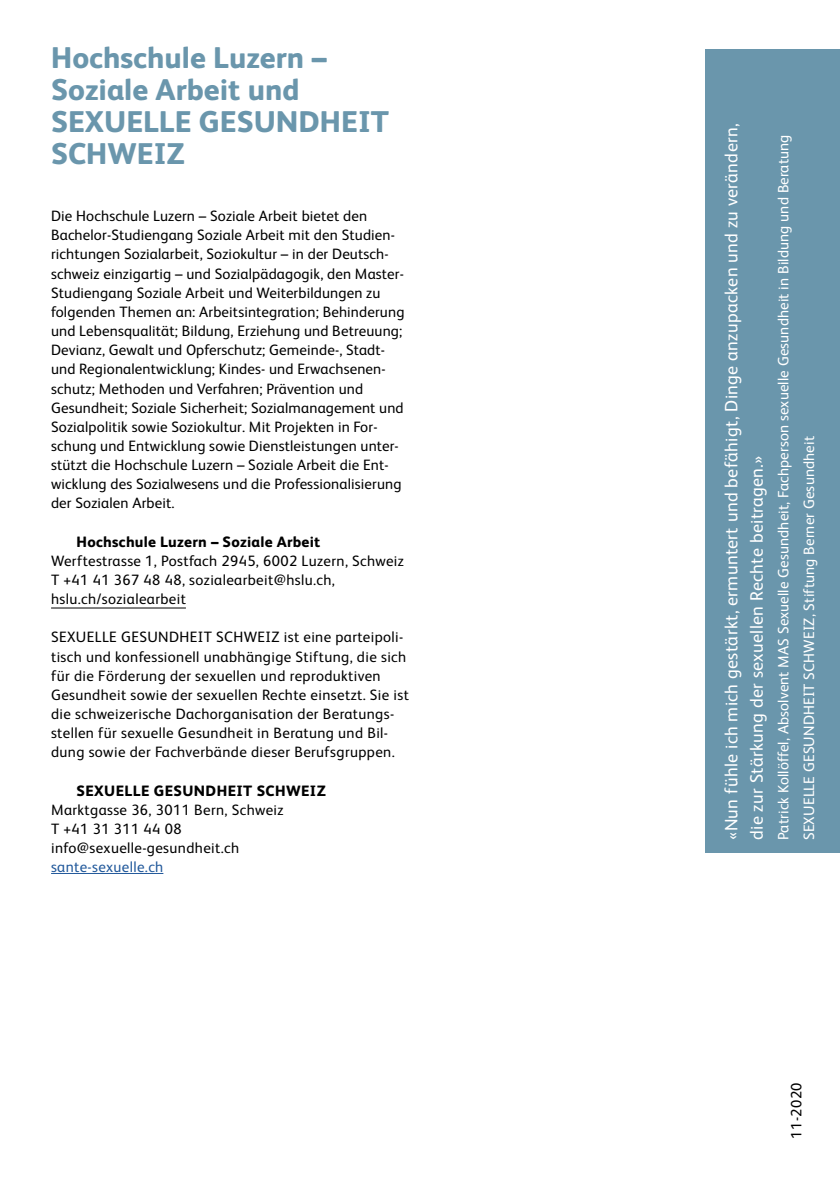
<style>
.page{position:relative;width:840px;height:1191px;background:#fff}
.page>*{position:absolute;margin:0;border:0;box-sizing:border-box;transform-origin:0 0}
.t1{font:800 30px/31.8px "FS Albert";color:#6a96ac}
.t2{font:18px/25.6px "FS Albert";letter-spacing:.02em;color:#fff}
.t3{font:15px/19.2px "FS Albert";letter-spacing:.01em;color:#000}
.t4{font:15px/25.6px "FS Albert";letter-spacing:.01em;color:#fff}
.t5{font:800 15px "FS Albert";letter-spacing:.015em;color:#000}
.t6{font:15px "FS Albert";letter-spacing:.025em;color:#22599b}
</style>
<div class="page">
<div style="left:705px;top:49px;width:134px;height:804px;background:#6a96ac"></div>
<hr style="left:51px;top:607px;width:135px;height:1px;background:#000">
<hr style="left:51px;top:873px;width:112px;height:1px;background:#22599b">
<h1 class="t1" style="left:51px;top:40px;width:339px">Hochschule Luzern –<br>Soziale Arbeit und<br>SEXUELLE GESUNDHEIT<br>SCHWEIZ</h1>
<p class="t3" style="left:51px;top:206px;width:354px">Die Hochschule Luzern – Soziale Arbeit bietet den Bachelor-Studiengang Soziale Arbeit mit den Studien&shy;richtungen Sozialarbeit, Soziokultur – in der Deutsch&shy;schweiz einzigartig – und Sozialpädagogik, den Master-Studiengang Soziale Arbeit und Weiterbildungen zu folgenden Themen an: Arbeitsintegration; Behinderung und Lebensqualität; Bildung, Erziehung und Betreuung; Devianz, Gewalt und Opferschutz; Gemeinde-, Stadt&shy;und Regionalentwicklung; Kindes- und Erwachsenen&shy;schutz; Methoden und Verfahren; Prävention und Gesundheit; Soziale Sicherheit; Sozialmanagement und Sozialpolitik sowie Soziokultur. Mit Projekten in For&shy;schung und Entwicklung sowie Dienstleistungen unter&shy;stützt die Hochschule Luzern – Soziale Arbeit die Ent&shy;wicklung des Sozialwesens und die Professionalisierung der Sozialen Arbeit.</p>
<p class="t5" style="left:77px;top:530px;width:245px">Hochschule Luzern – Soziale Arbeit</p>
<p class="t3" style="left:51px;top:550px;width:354px">Werftestrasse 1, Postfach 2945, 6002 Luzern, Schweiz<br>T +41 41 367 48 48, sozialearbeit@hslu.ch, hslu.ch/sozialearbeit</p>
<p class="t3" style="left:51px;top:627px;width:359px">SEXUELLE GESUNDHEIT SCHWEIZ ist eine parteipoli&shy;tisch und konfessionell unabhängige Stiftung, die sich für die Förderung der sexuellen und reproduktiven Gesundheit sowie der sexuellen Rechte einsetzt. Sie ist die schweizerische Dachorganisation der Beratungs&shy;stellen für sexuelle Gesundheit in Beratung und Bil&shy;dung sowie der Fachverbände dieser Berufsgruppen.</p>
<p class="t5" style="left:77px;top:779px;width:251px">SEXUELLE GESUNDHEIT SCHWEIZ</p>
<p class="t3" style="left:51px;top:799px;width:234px">Marktgasse 36, 3011 Bern, Schweiz<br>T +41 31 311 44 08 info@sexuelle-gesundheit.ch</p>
<p class="t6" style="left:51px;top:857px;width:114px">sante-sexuelle.ch</p>
<p class="t2" style="left:717px;top:840px;width:718px;rotate:-90deg">«Nun fühle ich mich gestärkt, ermuntert und befähigt, Dinge anzupacken und zu verändern, die zur Stärkung der sexuellen Rechte beitragen.»</p>
<p class="t4" style="left:769px;top:840px;width:707px;rotate:-90deg">Patrick Kollöffel, Absolvent MAS Sexuelle Gesundheit, Fachperson sexuelle Gesundheit in Bildung und Beratung<br>SEXUELLE GESUNDHEIT SCHWEIZ, Stiftung Berner Gesundheit</p>
<p class="t3" style="left:785px;top:1138px;width:57px;rotate:-90deg">11-2020</p>
</div>
